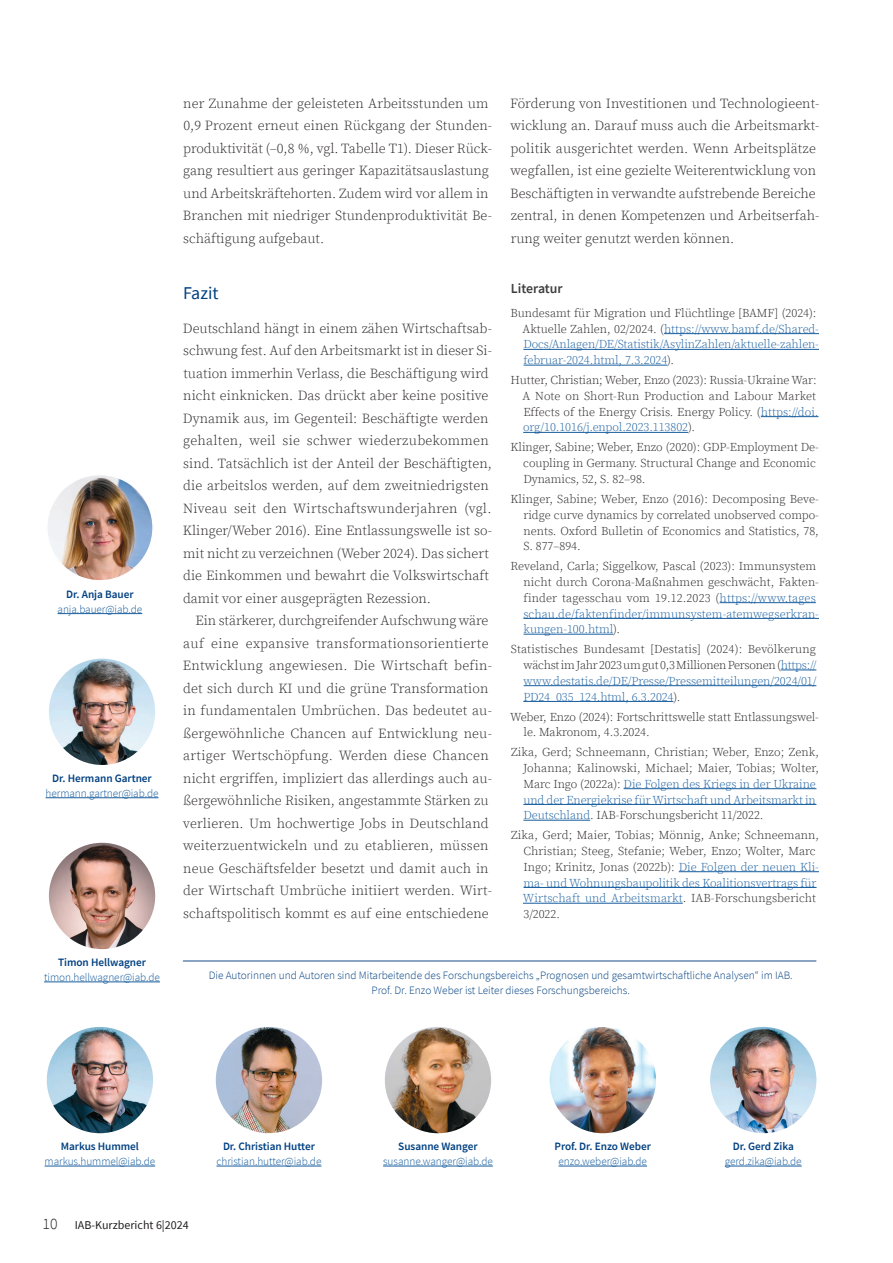
<style>
.page{position:relative;width:893px;height:1263px;background:#fff}
.page>*{position:absolute;margin:0;border:0;box-sizing:border-box;transform-origin:0 0}
.Überschrift_1{font:18px "Source Sans Pro";color:#014081}
.Standard_1__Absatz{font:300 13.8px/22.5px "Source Serif Pro";letter-spacing:.005em;color:#231f20}
.Literatur-Überschrift{font:600 13.8px "Source Sans Pro";color:#3e3e3f}
.Literatur-Text{font:300 12px/15.8px "Source Serif Pro";letter-spacing:-.005em;color:#231f20}
.Literatur-Text-2{font:300 12px/15.8px "Source Serif Pro";letter-spacing:-.005em;color:#175d9e}
.t1{font:12px "Source Sans Pro";color:#231f20}
.Autoren-Vita{font:300 11.25px/15px "Source Sans Pro";color:#014081;text-align:center}
.Autoren-Vita-2{font:300 11.25px "Source Sans Pro";letter-spacing:-.005em;color:#175d9e}
.Autoren-Name{font:600 11.25px "Source Sans Pro";letter-spacing:-.005em;color:#014081}
.Autoren-Vita-3{font:600 11.25px "Source Sans Pro";letter-spacing:-.005em;color:#014081}
.s1{color:#231f20}
.s2{color:#175d9e}
.s3{font-weight:300;font-size:15.75px}
</style>
<div class="page">
<hr style="left:664px;top:333px;width:155px;height:1px;background:#175d9e">
<hr style="left:523px;top:349px;width:296px;height:1px;background:#175d9e">
<hr style="left:524px;top:365px;width:143px;height:1px;background:#175d9e">
<hr style="left:761px;top:416px;width:57px;height:1px;background:#175d9e">
<hr style="left:523px;top:432px;width:165px;height:1px;background:#175d9e">
<hr style="left:720px;top:602px;width:96px;height:1px;background:#175d9e">
<hr style="left:523px;top:618px;width:296px;height:1px;background:#175d9e">
<hr style="left:523px;top:634px;width:90px;height:1px;background:#175d9e">
<hr style="left:781px;top:670px;width:35px;height:1px;background:#175d9e">
<hr style="left:524px;top:685px;width:292px;height:1px;background:#175d9e">
<hr style="left:523px;top:701px;width:150px;height:1px;background:#175d9e">
<hr style="left:624px;top:788px;width:192px;height:1px;background:#175d9e">
<hr style="left:523px;top:804px;width:293px;height:1px;background:#175d9e">
<hr style="left:523px;top:820px;width:67px;height:1px;background:#175d9e">
<hr style="left:679px;top:871px;width:140px;height:1px;background:#175d9e">
<hr style="left:524px;top:887px;width:293px;height:1px;background:#175d9e">
<hr style="left:523px;top:903px;width:160px;height:1px;background:#175d9e">
<img style="left:49px;top:659px;width:106px;height:106px;border-radius:53px">
<hr style="left:46px;top:797px;width:112px;height:1px;background:#175d9e">
<img style="left:216px;top:1027px;width:106px;height:106px;border-radius:53px">
<hr style="left:216px;top:1166px;width:105px;height:1px;background:#175d9e">
<img style="left:385px;top:1027px;width:106px;height:106px;border-radius:53px">
<hr style="left:383px;top:1166px;width:110px;height:1px;background:#175d9e">
<img style="left:47px;top:1027px;width:106px;height:106px;border-radius:53px">
<hr style="left:45px;top:1166px;width:110px;height:1px;background:#175d9e">
<img style="left:49px;top:843px;width:106px;height:106px;border-radius:53px">
<hr style="left:44px;top:981px;width:116px;height:1px;background:#175d9e">
<hr style="left:725px;top:1166px;width:77px;height:1px;background:#175d9e">
<img style="left:710px;top:1027px;width:106px;height:106px;border-radius:53px">
<hr style="left:558px;top:1166px;width:89px;height:1px;background:#175d9e">
<img style="left:550px;top:1027px;width:106px;height:106px;border-radius:53px">
<hr style="left:183px;top:960px;width:633px;height:1px;background:#174c8a">
<img style="left:47px;top:474px;width:106px;height:107px;border-radius:53px">
<div style="left:46px;top:474px;width:108px;height:107px;border:2px solid #fff;border-radius:50%"></div>
<hr style="left:58px;top:613px;width:84px;height:1px;background:#175d9e">
<p class="Autoren-Name" style="left:66px;top:587px;width:69px">Dr. Anja Bauer</p>
<p class="Autoren-Vita-2" style="left:58px;top:602px;width:86px">anja.bauer@iab.de</p>
<p class="Autoren-Name" style="left:52px;top:771px;width:101px">Dr. Hermann Gartner</p>
<p class="Autoren-Vita-2" style="left:46px;top:786px;width:114px">hermann.gartner@iab.de</p>
<p class="Autoren-Vita-3" style="left:58px;top:955px;width:89px">Timon Hellwagner</p>
<p class="Autoren-Vita-2" style="left:44px;top:970px;width:117px">timon.hellwagner@iab.de</p>
<p class="Standard_1__Absatz" style="left:183px;top:92px;width:311px">ner Zunahme der geleisteten Arbeitsstunden um 0,9 Prozent erneut einen Rückgang der Stunden&shy;produktivität (–0,8 %, vgl. Tabelle T1). Dieser Rück&shy;gang resultiert aus geringer Kapazitätsauslastung und Arbeitskräftehorten. Zudem wird vor allem in Branchen mit niedriger Stundenproduktivität Be&shy;schäftigung aufgebaut.</p>
<p class="Überschrift_1" style="left:183px;top:281px;width:37px">Fazit</p>
<p class="Standard_1__Absatz" style="left:183px;top:317px;width:311px">Deutschland hängt in einem zähen Wirtschaftsab&shy;schwung fest. Auf den Arbeitsmarkt ist in dieser Si&shy;tuation immerhin Verlass, die Beschäftigung wird nicht einknicken. Das drückt aber keine positive Dynamik aus, im Gegenteil: Beschäftigte werden gehalten, weil sie schwer wiederzubekommen sind. Tatsächlich ist der Anteil der Beschäftigten, die arbeitslos werden, auf dem zweitniedrigsten Niveau seit den Wirtschaftswunderjahren (vgl.<br>Klinger/Weber 2016). Eine Entlassungswelle ist so&shy;mit nicht zu verzeichnen (Weber 2024). Das sichert die Einkommen und bewahrt die Volkswirtschaft damit vor einer ausgeprägten Rezession.</p>
<p class="Standard_1__Absatz" style="left:183px;top:609px;width:311px;text-indent:13px">Ein stärkerer, durchgreifender Aufschwung wäre auf eine expansive transformationsorientierte Entwicklung angewiesen. Die Wirtschaft befin&shy;det sich durch KI und die grüne Transformation in fundamentalen Umbrüchen. Das bedeutet au&shy;ßergewöhnliche Chancen auf Entwicklung neu&shy;artiger Wertschöpfung. Werden diese Chancen nicht ergriffen, impliziert das allerdings auch au&shy;ßergewöhnliche Risiken, angestammte Stärken zu verlieren. Um hochwertige Jobs in Deutschland weiterzuentwickeln und zu etablieren, müssen neue Geschäftsfelder besetzt und damit auch in der Wirtschaft Umbrüche initiiert werden. Wirt&shy;schaftspolitisch kommt es auf eine entschiedene</p>
<p class="Standard_1__Absatz" style="left:510px;top:92px;width:311px">Förderung von Investitionen und Technologieent&shy;wicklung an. Darauf muss auch die Arbeitsmarkt&shy;politik ausgerichtet werden. Wenn Arbeitsplätze wegfallen, ist eine gezielte Weiterentwicklung von Beschäftigten in verwandte aufstrebende Bereiche zentral, in denen Kompetenzen und Arbeitserfah&shy;rung weiter genutzt werden können.</p>
<p class="Literatur-Überschrift" style="left:511px;top:279px;width:53px">Literatur</p>
<p class="Literatur-Text-2" style="left:523px;top:305px;width:298px;text-indent:-12px"><span class="s1">Bundesamt für Migration und Flüchtlinge [BAMF] (2024):<br>Aktuelle Zahlen, 02/2024. (</span>https://www.bamf.de/Shared-Docs/Anlagen/DE/Statistik/AsylinZahlen/aktuelle-zahlen&shy;februar-2024.html, 7.3.2024<span class="s1">).</span></p>
<p class="Literatur-Text" style="left:523px;top:372px;width:297px;text-indent:-12px">Hutter, Christian; Weber, Enzo (2023): Russia-Ukraine War:<br>A Note on Short-Run Production and Labour Market Effects of the Energy Crisis. Energy Policy. (<span class="s2">https://doi. org/10.1016/j.enpol.2023.113802</span>).</p>
<p class="Literatur-Text" style="left:523px;top:440px;width:297px;text-indent:-13px">Klinger, Sabine; Weber, Enzo (2020): GDP-Employment De&shy;coupling in Germany. Structural Change and Economic<br>Dynamics, 52, S. 82–98.</p>
<p class="Literatur-Text" style="left:524px;top:491px;width:297px;text-align:justify;text-indent:-13px">Klinger, Sabine; Weber, Enzo (2016): Decomposing Beve&shy;ridge curve dynamics by correlated unobserved compo&shy;nents. Oxford Bulletin of Economics and Statistics, 78, S. 877–894.</p>
<p class="Literatur-Text" style="left:523px;top:558px;width:297px;text-indent:-13px">Reveland, Carla; Siggelkow, Pascal (2023): Immunsystem nicht durch Corona-Maßnahmen geschwächt, Fakten&shy;finder tagesschau vom 19.12.2023 (<span class="s2">https://www.tages schau.de/faktenfinder/immunsystem-atemwegserkran&shy;kungen-100.html</span>).</p>
<p class="Literatur-Text" style="left:523px;top:641px;width:295px;text-align:justify;text-indent:-12px">Statistisches Bundesamt [Destatis] (2024): Bevölkerung wächst im Jahr 2023 um gut 0,3 Millionen Personen (<span class="s2">https:// www.destatis.de/DE/Presse/Pressemitteilungen/2024/01/ PD24_035_124.html, 6.3.2024</span>).</p>
<p class="Literatur-Text" style="left:524px;top:709px;width:297px;text-indent:-13px">Weber, Enzo (2024): Fortschrittswelle statt Entlassungswel&shy;le. Makronom, 4.3.2024.</p>
<p class="Literatur-Text" style="left:523px;top:744px;width:298px;text-indent:-12px">Zika, Gerd; Schneemann, Christian; Weber, Enzo; Zenk, Johanna; Kalinowski, Michael; Maier, Tobias; Wolter, Marc Ingo (2022a): <span class="s2">Die Folgen des Kriegs in der Ukraine und der Energiekrise für Wirtschaft und Arbeitsmarkt in Deutschland</span>. IAB-Forschungsbericht 11/2022.</p>
<p class="Literatur-Text" style="left:523px;top:827px;width:298px;text-indent:-12px">Zika, Gerd; Maier, Tobias; Mönnig, Anke; Schneemann, Christian; Steeg, Stefanie; Weber, Enzo; Wolter, Marc Ingo; Krinitz, Jonas (2022b): <span class="s2">Die Folgen der neuen Kli&shy;ma- und Wohnungsbaupolitik des Koalitionsvertrags für Wirtschaft und Arbeitsmarkt</span>. IAB-Forschungsbericht 3/2022.</p>
<p class="Autoren-Vita" style="left:209px;top:968px;width:585px">Die Autorinnen und Autoren sind Mitarbeitende des Forschungsbereichs „Prognosen und gesamtwirtschaftliche Analysen“ im IAB.<br>Prof. Dr. Enzo Weber ist Leiter dieses Forschungsbereichs.</p>
<p class="Autoren-Name" style="left:61px;top:1139px;width:80px">Markus Hummel</p>
<p class="Autoren-Vita-2" style="left:45px;top:1154px;width:112px">markus.hummel@iab.de</p>
<p class="Autoren-Name" style="left:223px;top:1139px;width:93px">Dr. Christian Hutter</p>
<p class="Autoren-Vita-2" style="left:216px;top:1154px;width:106px">christian.hutter@iab.de</p>
<p class="Autoren-Name" style="left:398px;top:1139px;width:81px">Susanne Wanger</p>
<p class="Autoren-Vita-2" style="left:383px;top:1154px;width:111px">susanne.wanger@iab.de</p>
<p class="Autoren-Name" style="left:555px;top:1139px;width:98px">Prof. Dr. Enzo Weber</p>
<p class="Autoren-Vita-2" style="left:558px;top:1154px;width:90px">enzo.weber@iab.de</p>
<p class="Autoren-Name" style="left:733px;top:1139px;width:63px">Dr. Gerd Zika</p>
<p class="Autoren-Vita-2" style="left:725px;top:1154px;width:78px">gerd.zika@iab.de</p>
<p class="t1" style="left:43px;top:1217px;width:148px"><span class="s3">10</span> IAB-Kurzbericht 6|2024</p>
</div>
